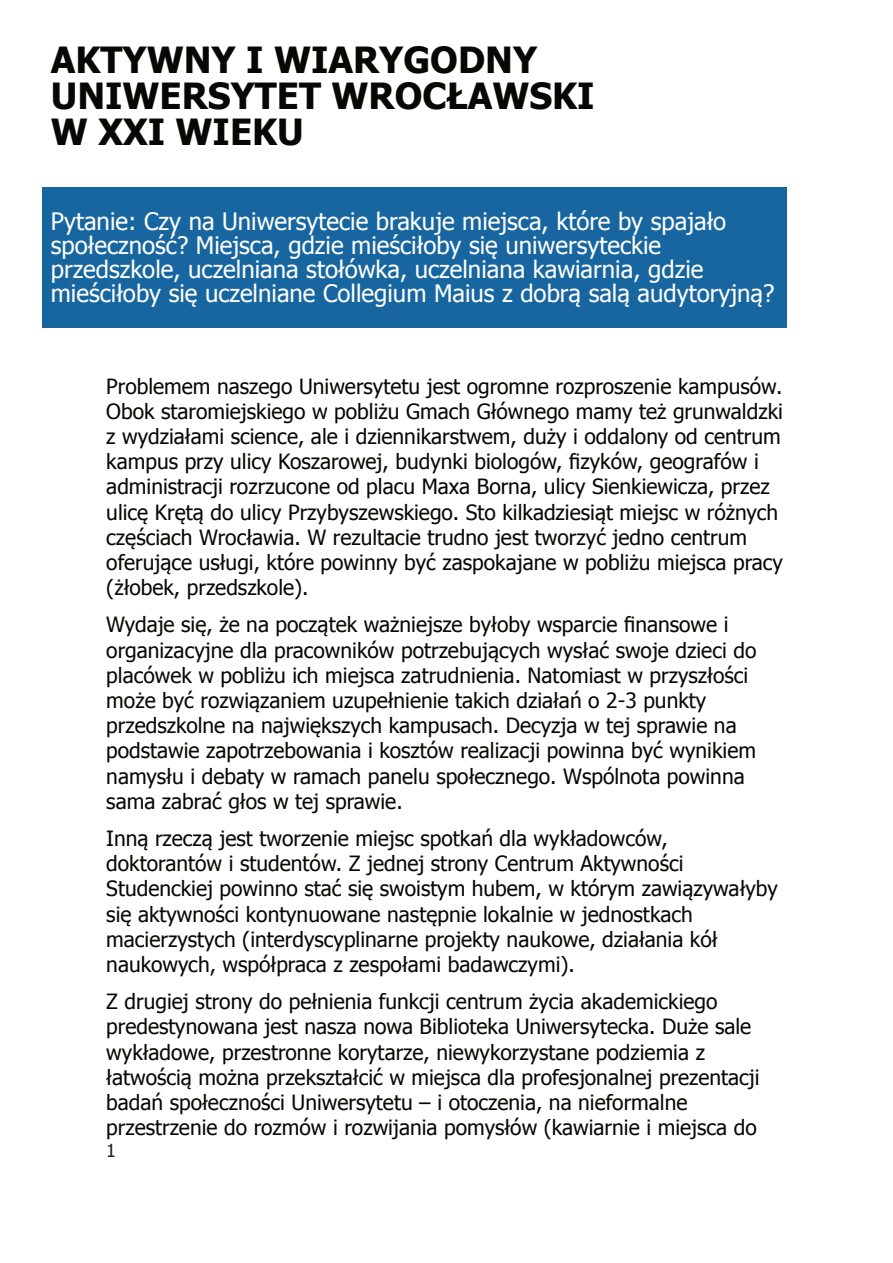
<style>
.page{position:relative;width:893px;height:1263px;background:#fff}
.page>*{position:absolute;margin:0;border:0;box-sizing:border-box;transform-origin:0 0}
.t1{font:700 36px/36px "Tahoma";color:#080704}
.t2{font:24px/24px "Tahoma";color:#fff}
.t3{font:21px/25.2px "Tahoma";color:#080704}
.t4{font:18px "Tahoma";color:#231f20}
</style>
<div class="page">
<div style="left:42px;top:187px;width:745px;height:140px;background:#1866a0"></div>
<h1 class="t1" style="left:51px;top:45px;width:545px">AKTYWNY I WIARYGODNY<br>UNIWERSYTET WROCŁAWSKI<br>W XXI WIEKU</h1>
<p class="t2" style="left:51px;top:211px;width:725px">Pytanie: Czy na Uniwersytecie brakuje miejsca, które by spajało społeczność? Miejsca, gdzie mieściłoby się uniwersyteckie przedszkole, uczelniana stołówka, uczelniana kawiarnia, gdzie mieściłoby się uczelniane Collegium Maius z dobrą salą audytoryjną?</p>
<p class="t3" style="left:106px;top:375px;width:678px">Problemem naszego Uniwersytetu jest ogromne rozproszenie kampusów.<br>Obok staromiejskiego w pobliżu Gmach Głównego mamy też grunwaldzki z wydziałami science, ale i dziennikarstwem, duży i oddalony od centrum kampus przy ulicy Koszarowej, budynki biologów, fizyków, geografów i administracji rozrzucone od placu Maxa Borna, ulicy Sienkiewicza, przez ulicę Krętą do ulicy Przybyszewskiego. Sto kilkadziesiąt miejsc w różnych częściach Wrocławia. W rezultacie trudno jest tworzyć jedno centrum oferujące usługi, które powinny być zaspokajane w pobliżu miejsca pracy (żłobek, przedszkole).</p>
<p class="t3" style="left:106px;top:614px;width:652px">Wydaje się, że na początek ważniejsze byłoby wsparcie finansowe i organizacyjne dla pracowników potrzebujących wysłać swoje dzieci do placówek w pobliżu ich miejsca zatrudnienia. Natomiast w przyszłości może być rozwiązaniem uzupełnienie takich działań o 2-3 punkty przedszkolne na największych kampusach. Decyzja w tej sprawie na podstawie zapotrzebowania i kosztów realizacji powinna być wynikiem namysłu i debaty w ramach panelu społecznego. Wspólnota powinna sama zabrać głos w tej sprawie.</p>
<p class="t3" style="left:106px;top:827px;width:673px">Inną rzeczą jest tworzenie miejsc spotkań dla wykładowców, doktorantów i studentów. Z jednej strony Centrum Aktywności Studenckiej powinno stać się swoistym hubem, w którym zawiązywałyby się aktywności kontynuowane następnie lokalnie w jednostkach macierzystych (interdyscyplinarne projekty naukowe, działania kół naukowych, współpraca z zespołami badawczymi).</p>
<p class="t3" style="left:106px;top:991px;width:655px">Z drugiej strony do pełnienia funkcji centrum życia akademickiego predestynowana jest nasza nowa Biblioteka Uniwersytecka. Duże sale wykładowe, przestronne korytarze, niewykorzystane podziemia z łatwością można przekształcić w miejsca dla profesjonalnej prezentacji badań społeczności Uniwersytetu – i otoczenia, na nieformalne przestrzenie do rozmów i rozwĳania pomysłów (kawiarnie i miejsca do</p>
<p class="t4" style="left:106px;top:1143px;width:11px">1</p>
</div>
